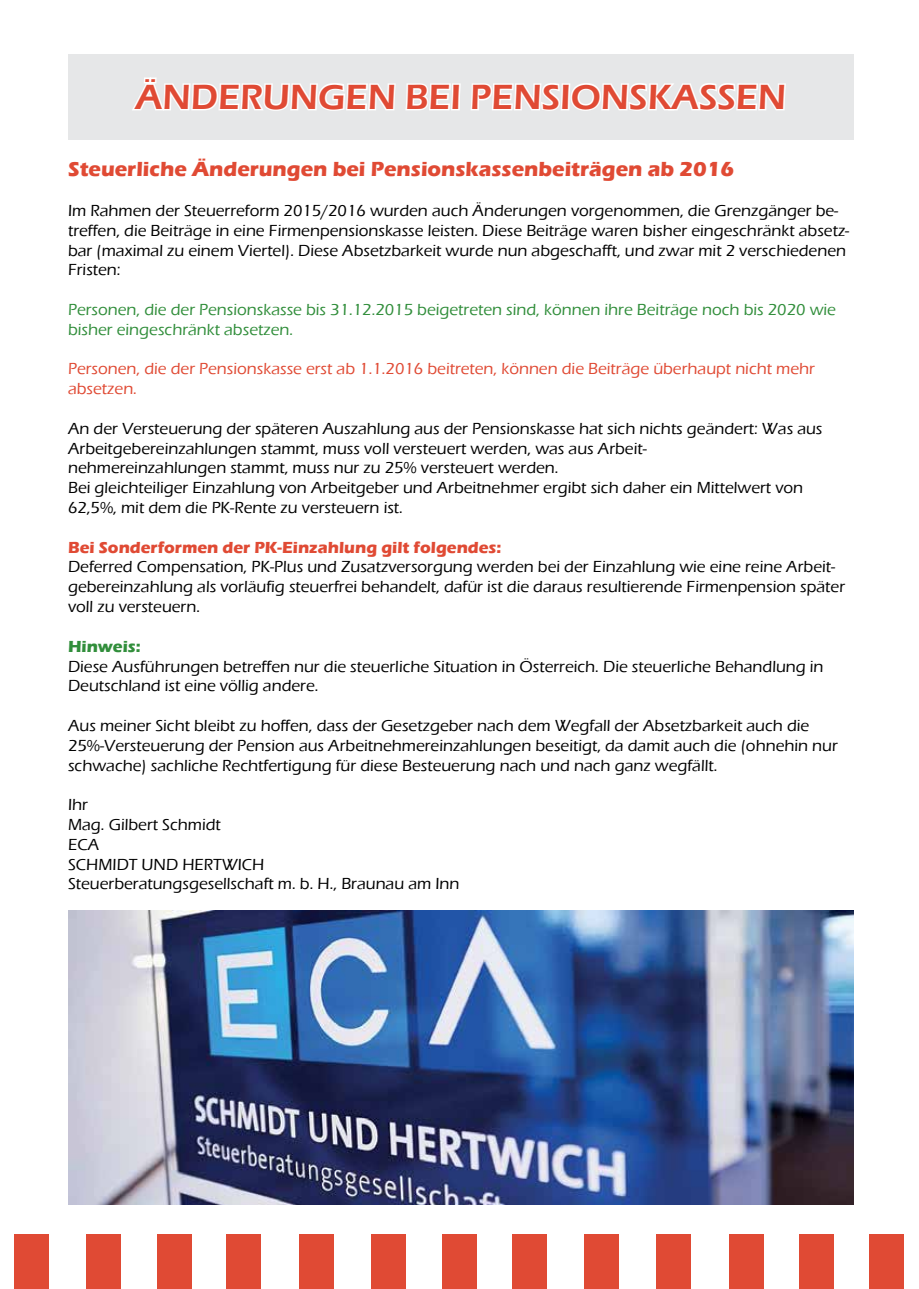
<style>
.page{position:relative;width:919px;height:1289px;background:#fff}
.page>*{position:absolute;margin:0;border:0;box-sizing:border-box;transform-origin:0 0}
.t1{font:600 36px "Eras ITC";color:#e04a34}
.t2{font:700 21px "Eras ITC";color:#e04a34}
.t3{font:500 16.5px/19.8px "Eras ITC";color:#000}
.t4{font:500 16.5px/19.8px "Eras ITC";color:#318e3b}
.t5{font:500 16.5px/19.8px "Eras ITC";color:#e04a34}
.t6{font:700 16.5px "Eras ITC";color:#e04a34}
.t7{font:700 16.5px "Eras ITC";color:#318e3b}
</style>
<div class="page">
<div style="left:14px;top:1234px;width:35px;height:54px;background:#e04a34"></div>
<div style="left:86px;top:1234px;width:35px;height:54px;background:#e04a34"></div>
<div style="left:156px;top:1234px;width:35px;height:54px;background:#e04a34"></div>
<div style="left:298px;top:1234px;width:35px;height:54px;background:#e04a34"></div>
<div style="left:371px;top:1234px;width:35px;height:54px;background:#e04a34"></div>
<div style="left:441px;top:1234px;width:35px;height:54px;background:#e04a34"></div>
<div style="left:512px;top:1234px;width:34px;height:54px;background:#e04a34"></div>
<div style="left:584px;top:1234px;width:34px;height:54px;background:#e04a34"></div>
<div style="left:226px;top:1234px;width:35px;height:54px;background:#e04a34"></div>
<div style="left:656px;top:1234px;width:35px;height:54px;background:#e04a34"></div>
<div style="left:729px;top:1234px;width:34px;height:54px;background:#e04a34"></div>
<div style="left:799px;top:1234px;width:35px;height:54px;background:#e04a34"></div>
<div style="left:869px;top:1234px;width:35px;height:54px;background:#e04a34"></div>
<div style="left:68px;top:54px;width:785px;height:85px;background:#e6e7e8"></div>
<svg style="left:129px;top:77px;width:268px;height:63px"></svg>
<svg style="left:405px;top:83px;width:56px;height:27px"></svg>
<svg style="left:471px;top:83px;width:315px;height:28px"></svg>
<img style="left:68px;top:910px;width:785px;height:294px">
<h1 class="t1" style="left:135px;top:76px;width:448px">ÄNDERUNGEN BEI PENSION</h1>
<h1 class="t1" style="left:629px;top:76px;width:153px">SKASSEN</h1>
<p class="t2" style="left:68px;top:157px;width:667px">Steuerliche Änderungen bei Pensionskassenbeiträgen ab 2016</p>
<p class="t3" style="left:68px;top:201px;width:782px">Im Rahmen der Steuerreform 2015/2016 wurden auch Änderungen vorgenommen, die Grenzgänger be&shy;treffen, die Beiträge in eine Firmenpensionskasse leisten. Diese Beiträge waren bisher eingeschränkt absetz&shy;bar (maximal zu einem Viertel). Diese Absetzbarkeit wurde nun abgeschafft, und zwar mit 2 verschiedenen Fristen:</p>
<p class="t4" style="left:68px;top:300px;width:769px">Personen, die der Pensionskasse bis 31.12.2015 beigetreten sind, können ihre Beiträge noch bis 2020 wie bisher eingeschränkt absetzen.</p>
<p class="t5" style="left:68px;top:359px;width:748px">Personen, die der Pensionskasse erst ab 1.1.2016 beitreten, können die Beiträge überhaupt nicht mehr absetzen.</p>
<p class="t3" style="left:68px;top:418px;width:755px">An der Versteuerung der späteren Auszahlung aus der Pensionskasse hat sich nichts geändert: Was aus Arbeitgebereinzahlungen stammt, muss voll versteuert werden, was aus Arbeit-<br>nehmereinzahlungen stammt, muss nur zu 25% versteuert werden.<br>Bei gleichteiliger Einzahlung von Arbeitgeber und Arbeitnehmer ergibt sich daher ein Mittelwert von 62,5%, mit dem die PK-Rente zu versteuern ist.</p>
<p class="t6" style="left:68px;top:537px;width:435px">Bei Sonderformen der PK-Einzahlung gilt folgendes:</p>
<p class="t3" style="left:68px;top:557px;width:778px">Deferred Compensation, PK-Plus und Zusatzversorgung werden bei der Einzahlung wie eine reine Arbeit&shy;gebereinzahlung als vorläufig steuerfrei behandelt, dafür ist die daraus resultierende Firmenpension später voll zu versteuern.</p>
<p class="t7" style="left:68px;top:636px;width:74px">Hinweis:</p>
<p class="t3" style="left:68px;top:656px;width:757px">Diese Ausführungen betreffen nur die steuerliche Situation in Österreich. Die steuerliche Behandlung in<br>Deutschland ist eine völlig andere.</p>
<p class="t3" style="left:68px;top:715px;width:771px">Aus meiner Sicht bleibt zu hoffen, dass der Gesetzgeber nach dem Wegfall der Absetzbarkeit auch die<br>25%-Versteuerung der Pension aus Arbeitnehmereinzahlungen beseitigt, da damit auch die (ohnehin nur schwache) sachliche Rechtfertigung für diese Besteuerung nach und nach ganz wegfällt.</p>
<p class="t3" style="left:68px;top:795px;width:393px">Ihr<br>Mag. Gilbert Schmidt<br>ECA<br>SCHMIDT UND HERTWICH<br>Steuerberatungsgesellschaft m. b. H., Braunau am Inn</p>
</div>
